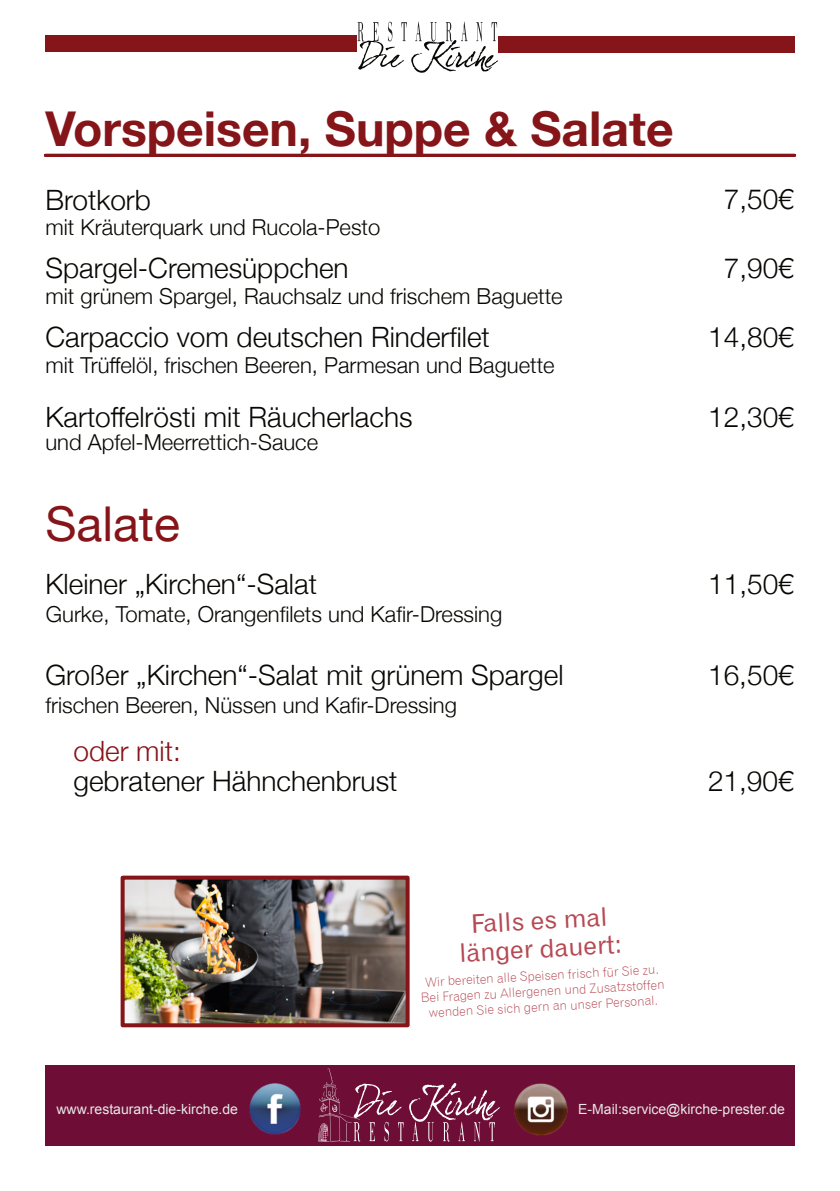
<style>
.page{position:relative;width:840px;height:1191px;background:#fff}
.page>*{position:absolute;margin:0;border:0;box-sizing:border-box;transform-origin:0 0}
.t1{font:700 48px "Helvetica Neue";color:#851518}
.t2{font:48px "Helvetica Neue";color:#851518}
.t3{font:300 28px "Helvetica Neue";color:#080704}
.t4{font:300 28px "Helvetica Neue";color:#851518}
.t5{font:25.8px/28.2px "Gothic 720 BT Roman B";color:#b64953;text-align:center}
.t6{font:300 22px "Helvetica Neue";color:#080704}
.t7{font:14px "Arial";color:#e7e8e9}
.t8{font:12.8px/15.4px "Gothic 720 BT Light B";color:#b64953;text-align:center}
</style>
<div class="page">
<div style="left:45px;top:35px;width:311px;height:16px;background:#851518"></div>
<div style="left:498px;top:36px;width:296px;height:17px;background:#851518"></div>
<svg style="left:357px;top:22px;width:141px;height:51px"></svg>
<svg style="left:43px;top:153px;width:753px;height:4px;background:#993d3f"></svg>
<div style="left:45px;top:1064px;width:749px;height:81px;background:#6e0d35"></div>
<svg style="left:318px;top:1068px;width:181px;height:73px"></svg>
<img style="left:249px;top:1083px;width:52px;height:51px">
<img style="left:514px;top:1083px;width:52px;height:52px">
<img style="left:125px;top:880px;width:279px;height:142px">
<div style="left:120px;top:875px;width:289px;height:152px;border:4px solid #851518"></div>
<h1 class="t1" style="left:45px;top:99px;width:629px">Vorspeisen, Suppe &amp; Salate</h1>
<p class="t3" style="left:45px;top:183px;width:107px">Brotkorb</p>
<p class="t6" style="left:45px;top:214px;width:336px">mit Kräuterquark und Rucola-Pesto</p>
<p class="t3" style="left:45px;top:251px;width:304px">Spargel-Cremesüppchen</p>
<p class="t6" style="left:45px;top:282px;width:518px">mit grünem Spargel, Rauchsalz und frischem Baguette</p>
<p class="t3" style="left:45px;top:320px;width:445px">Carpaccio vom deutschen Rinderfilet</p>
<p class="t6" style="left:45px;top:352px;width:510px">mit Trüffelöl, frischen Beeren, Parmesan und Baguette</p>
<p class="t3" style="left:45px;top:399px;width:368px">Kartoffelrösti mit Räucherlachs</p>
<p class="t6" style="left:45px;top:429px;width:274px">und Apfel-Meerrettich-Sauce</p>
<h1 class="t2" style="left:45px;top:495px;width:136px">Salate</h1>
<p class="t3" style="left:45px;top:567px;width:273px">Kleiner „Kirchen“-Salat</p>
<p class="t6" style="left:46px;top:601px;width:457px">Gurke, Tomate, Orangenfilets und Kafir-Dressing</p>
<p class="t3" style="left:45px;top:658px;width:519px">Großer „Kirchen“-Salat mit grünem Spargel</p>
<p class="t6" style="left:45px;top:692px;width:413px">frischen Beeren, Nüssen und Kafir-Dressing</p>
<p class="t4" style="left:73px;top:734px;width:109px">oder mit:</p>
<p class="t3" style="left:73px;top:763px;width:325px">gebratener Hähnchenbrust</p>
<p class="t3" style="left:723px;top:182px;width:72px">7,50€</p>
<p class="t3" style="left:723px;top:251px;width:72px">7,90€</p>
<p class="t3" style="left:707px;top:320px;width:87px">14,80€</p>
<p class="t3" style="left:707px;top:399px;width:87px">12,30€</p>
<p class="t3" style="left:707px;top:567px;width:87px">11,50€</p>
<p class="t3" style="left:707px;top:658px;width:87px">16,50€</p>
<p class="t3" style="left:707px;top:763px;width:87px">21,90€</p>
<p class="t5" style="left:457px;top:912px;width:164px;rotate:-3deg">Falls es mal länger dauert:</p>
<p class="t8" style="left:419px;top:975px;width:245px;rotate:-3deg">Wir bereiten alle Speisen frisch für Sie zu.<br>Bei Fragen zu Allergenen und Zusatzstoffen wenden Sie sich gern an unser Personal.</p>
<p class="t7" style="left:56px;top:1103px;width:183px">www.restaurant-die-kirche.de</p>
<p class="t7" style="left:578px;top:1103px;width:208px">E-Mail:service@kirche-prester.de</p>
</div>
